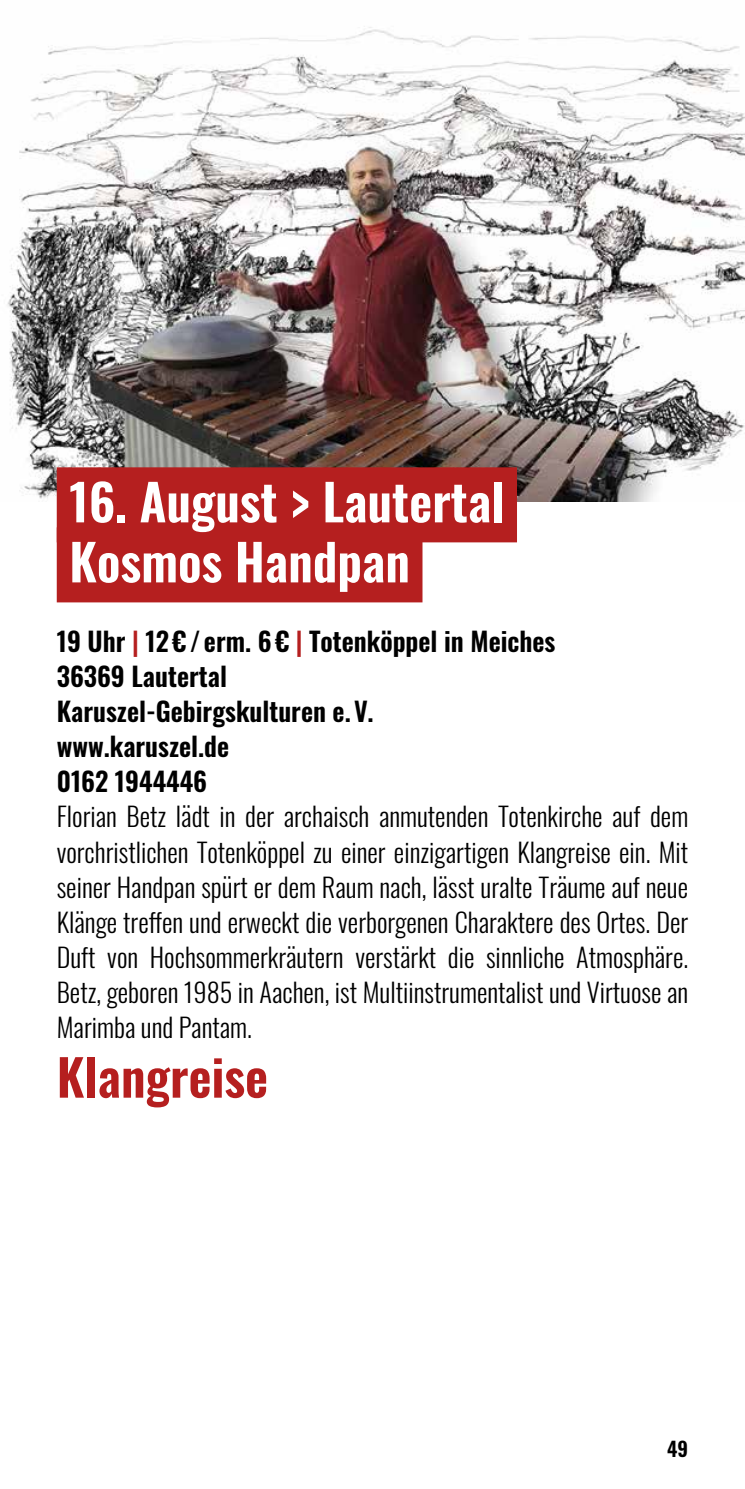
<style>
.page{position:relative;width:745px;height:1489px;background:#fff}
.page>*{position:absolute;margin:0;border:0;box-sizing:border-box;transform-origin:0 0}
.t1{font:600 50px/60px "Oswald";color:#fff}
.t2{font:600 50px "Oswald";color:#b51f1f}
.t3{font:300 26.25px/35px "Oswald";color:#000;text-align:justify}
.t4{font:600 26.25px/35px "Oswald";color:#000}
.t5{font:600 20px "Oswald";color:#000}
.s1{color:#b51f1f}
</style>
<div class="page">
<img style="left:7px;top:27px;width:737px;height:475px">
<div style="left:57px;top:467px;width:459px;height:75px;background:#b51f1f"></div>
<div style="left:57px;top:527px;width:365px;height:75px;background:#b51f1f"></div>
<h1 class="t1" style="left:69px;top:475px;width:436px">16. August &gt; Lautertal<br>Kosmos Handpan</h1>
<p class="t4" style="left:57px;top:626px;width:500px">19 Uhr <span class="s1">|</span> 12€/ erm. 6€ <span class="s1">|</span> Totenköppel in Meiches<br>36369 Lautertal<br>Karuszel-Gebirgskulturen e.V.<br>www.karuszel.de<br>0162 1944446</p>
<p class="t3" style="left:57px;top:796px;width:632px">Florian Betz lädt in der archaisch anmutenden Totenkirche auf dem vorchristlichen Totenköppel zu einer einzigartigen Klangreise ein. Mit seiner Handpan spürt er dem Raum nach, lässt uralte Träume auf neue Klänge treffen und erweckt die verborgenen Charaktere des Ortes. Der Duft von Hochsommerkräutern verstärkt die sinnliche Atmosphäre.<br>Betz, geboren 1985 in Aachen, ist Multiinstrumentalist und Virtuose an Marimba und Pantam.</p>
<h1 class="t2" style="left:57px;top:1051px;width:213px">Klangreise</h1>
<p class="t5" style="left:666px;top:1438px;width:22px">49</p>
</div>
